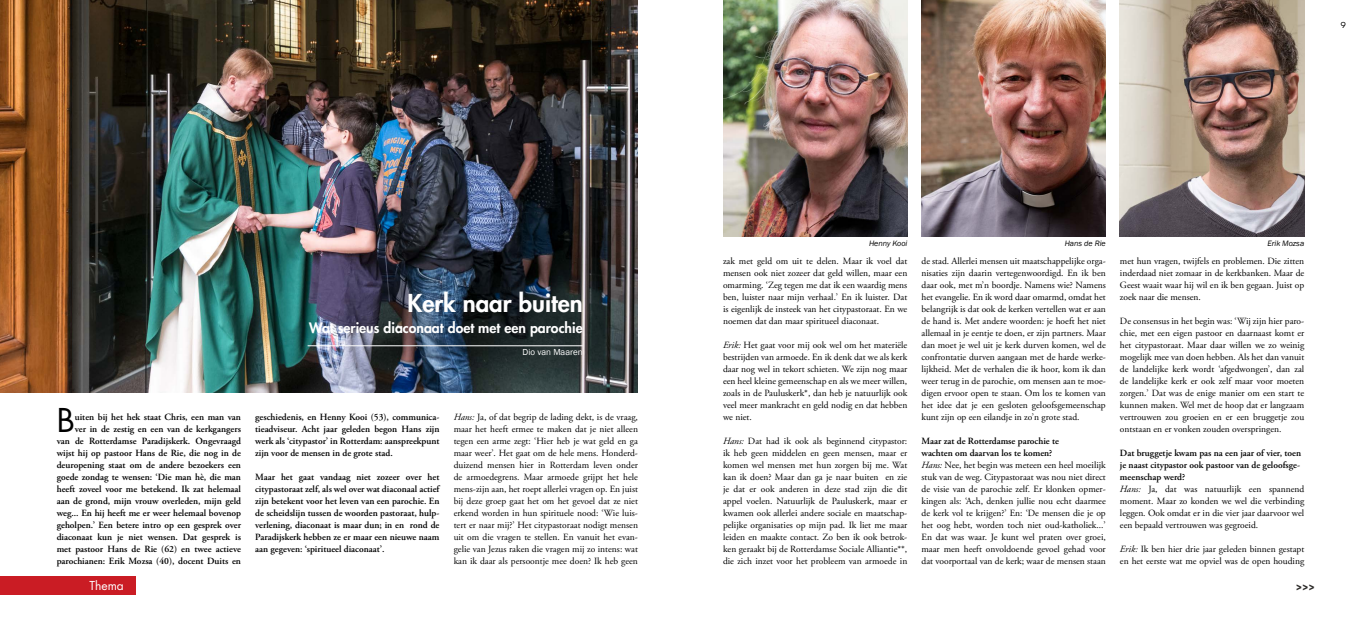
<style>
.page{position:relative;width:1361px;height:624px;background:#fff}
.page>*{position:absolute;margin:0;border:0;box-sizing:border-box;transform-origin:0 0}
.t1{font:31.9px "Futura";color:#000}
.t2{font:800 24px "Futura";color:#fff}
.t3{font:800 14px "Futura";color:#fff}
.t4{font:12px "Futura";color:#fff}
.t5{font:600 10.7px "Franklin Gothic";color:#2c2a28}
.t6{font:9.5px/12px "Adobe Garamond Pro";color:#000;text-align:justify}
.t7{font:600 9.5px/12px "Adobe Garamond Pro";color:#000;text-align:justify}
.t8{font:9px "Franklin Gothic";color:#fff}
.t9{font:italic 8px "Franklin Gothic";color:#000}
.t10{font:300 8px "Futura";color:#000}
.s1{font-style:italic}
.s2{font-weight:600}
</style>
<div class="page">
<img style="left:0;top:0;width:638px;height:392px">
<hr style="left:308px;top:345px;width:275px;height:1px;background:#fff">
<img style="left:723px;top:0;width:184px;height:236px">
<img style="left:921px;top:0;width:185px;height:236px">
<img style="left:1120px;top:0;width:184px;height:236px">
<div style="left:0;top:576px;width:135px;height:18px;background:#ca1c24"></div>
<p class="t10" style="left:1340px;top:20px;width:6px">9</p>
<h2 class="t2" style="left:407px;top:287px;width:177px">Kerk naar buiten</h2>
<h3 class="t3" style="left:309px;top:318px;width:275px">Wat serieus diaconaat doet met een parochie</h3>
<p class="t8" style="left:523px;top:346px;width:62px">Dio van Maaren</p>
<h1 class="t1" style="left:57px;top:398px;width:20px">B</h1>
<p class="t7" style="left:57px;top:411px;width:186px;text-align:right">uiten bij het hek staat Chris, een man van<br>ver in de zestig en een van de kerkgangers<br>van de Rotterdamse Paradijskerk. Ongevraagd wijst hij op pastoor Hans de Rie, die nog in de deuropening staat om de andere bezoekers een goede zondag te wensen: ‘Die man hè, die man heeft zoveel voor me betekend. Ik zat helemaal aan de grond, mijn vrouw overleden, mijn geld weg... En hij heeft me er weer helemaal bovenop geholpen.’ Een betere intro op een gesprek over diaconaat kun je niet wensen. Dat gesprek is met pastoor Hans de Rie (62) en twee actieve parochianen: Erik Mozsa (40), docent Duits en</p>
<p class="t7" style="left:255px;top:411px;width:186px">geschiedenis, en Henny Kooi (53), communica&shy;tieadviseur. Acht jaar geleden begon Hans zijn werk als ‘citypastor’ in Rotterdam: aanspreekpunt zijn voor de mensen in de grote stad.</p>
<p class="t7" style="left:255px;top:471px;width:186px">Maar het gaat vandaag niet zozeer over het citypastoraat zelf, als wel over wat diaconaal actief zijn betekent voor het leven van een parochie. En de scheidslijn tussen de woorden pastoraat, hulp&shy;verlening, diaconaat is maar dun; in en rond de Paradijskerk hebben ze er maar een nieuwe naam aan gegeven: ‘spiritueel diaconaat’.</p>
<p class="t6" style="left:454px;top:411px;width:186px"><span class="s1">Hans:</span> Ja, of dat begrip de lading dekt, is de vraag, maar het heeft ermee te maken dat je niet alleen tegen een arme zegt: ‘Hier heb je wat geld en ga maar weer’. Het gaat om de hele mens. Honderd&shy;duizend mensen hier in Rotterdam leven onder de armoedegrens. Maar armoede grijpt het hele mens-zijn aan, het roept allerlei vragen op. En juist bij deze groep gaat het om het gevoel dat ze niet erkend worden in hun spirituele nood: ‘Wie luis&shy;tert er naar mij?’ Het citypastoraat nodigt mensen uit om die vragen te stellen. En vanuit het evan&shy;gelie van Jezus raken die vragen mij zo intens: wat kan ik daar als persoontje mee doen? Ik heb geen</p>
<p class="t9" style="left:869px;top:238px;width:40px">Henny Kooi</p>
<p class="t9" style="left:1064px;top:238px;width:43px">Hans de Rie</p>
<p class="t9" style="left:1267px;top:238px;width:38px">Erik Mozsa</p>
<p class="t6" style="left:723px;top:255px;width:186px">zak met geld om uit te delen. Maar ik voel dat mensen ook niet zozeer dat geld willen, maar een omarming. ‘Zeg tegen me dat ik een waardig mens ben, luister naar mijn verhaal.’ En ik luister. Dat is eigenlijk de insteek van het citypastoraat. En we noemen dat dan maar spiritueel diaconaat.</p>
<p class="t6" style="left:723px;top:339px;width:186px"><span class="s1">Erik:</span> Het gaat voor mij ook wel om het materiële bestrijden van armoede. En ik denk dat we als kerk daar nog wel in tekort schieten. We zijn nog maar een heel kleine gemeenschap en als we meer willen, zoals in de Pauluskerk*, dan heb je natuurlijk ook veel meer mankracht en geld nodig en dat hebben we niet.</p>
<p class="t6" style="left:723px;top:435px;width:186px"><span class="s1">Hans:</span> Dat had ik ook als beginnend citypastor: ik heb geen middelen en geen mensen, maar er komen wel mensen met hun zorgen bij me. Wat kan ik doen? Maar dan ga je naar buiten en zie je dat er ook anderen in deze stad zijn die dit appel voelen. Natuurlijk de Pauluskerk, maar er kwamen ook allerlei andere sociale en maatschap&shy;pelijke organisaties op mijn pad. Ik liet me maar leiden en maakte contact. Zo ben ik ook betrok&shy;ken geraakt bij de Rotterdamse Sociale Alliantie**, die zich inzet voor het probleem van armoede in</p>
<p class="t6" style="left:921px;top:255px;width:186px">de stad. Allerlei mensen uit maatschappelijke orga&shy;nisaties zijn daarin vertegenwoordigd. En ik ben daar ook, met m’n boordje. Namens wie? Namens het evangelie. En ik word daar omarmd, omdat het belangrijk is dat ook de kerken vertellen wat er aan de hand is. Met andere woorden: je hoeft het niet allemaal in je eentje te doen, er zijn partners. Maar dan moet je wel uit je kerk durven komen, wel de confrontatie durven aangaan met de harde werke&shy;lijkheid. Met de verhalen die ik hoor, kom ik dan weer terug in de parochie, om mensen aan te moe&shy;digen ervoor open te staan. Om los te komen van het idee dat je een gesloten geloofsgemeenschap kunt zijn op een eilandje in zo’n grote stad.</p>
<p class="t6" style="left:921px;top:435px;width:186px;text-align:left"><span class="s2">Maar zat de Rotterdamse parochie te<br>wachten om daarvan los te komen?<br></span><span class="s1">Hans:</span> Nee, het begin was meteen een heel moeilijk stuk van de weg. Citypastoraat was nou niet direct de visie van de parochie zelf. Er klonken opmer&shy;kingen als: ‘Ach, denken jullie nou echt daarmee de kerk vol te krijgen?’ En: ‘De mensen die je op het oog hebt, worden toch niet oud-katholiek...’ En dat was waar. Je kunt wel praten over groei, maar men heeft onvoldoende gevoel gehad voor dat voorportaal van de kerk; waar de mensen staan</p>
<p class="t6" style="left:1120px;top:255px;width:186px">met hun vragen, twijfels en problemen. Die zitten inderdaad niet zomaar in de kerkbanken. Maar de Geest waait waar hij wil en ik ben gegaan. Juist op zoek naar die mensen.</p>
<p class="t6" style="left:1120px;top:315px;width:186px">De consensus in het begin was: ‘Wij zijn hier paro&shy;chie, met een eigen pastoor en daarnaast komt er het citypastoraat. Maar daar willen we zo weinig mogelijk mee van doen hebben. Als het dan vanuit de landelijke kerk wordt ‘afgedwongen’, dan zal de landelijke kerk er ook zelf maar voor moeten zorgen.’ Dat was de enige manier om een start te kunnen maken. Wel met de hoop dat er langzaam vertrouwen zou groeien en er een bruggetje zou ontstaan en er vonken zouden overspringen.</p>
<p class="t6" style="left:1120px;top:447px;width:186px;text-align:left"><span class="s2">Dat bruggetje kwam pas na een jaar of vier, toen je naast citypastor ook pastoor van de geloofsge&shy;meenschap werd?<br></span><span class="s1">Hans:</span> Ja, dat was natuurlijk een spannend moment. Maar zo konden we wel die verbinding leggen. Ook omdat er in die vier jaar daarvoor wel een bepaald vertrouwen was gegroeid.</p>
<p class="t6" style="left:1120px;top:543px;width:186px"><span class="s1">Erik:</span> Ik ben hier drie jaar geleden binnen gestapt en het eerste wat me opviel was de open houding</p>
<p class="t4" style="left:89px;top:577px;width:36px">Thema</p>
<p class="t5" style="left:1295px;top:580px;width:20px">&gt;&gt;&gt;</p>
</div>
